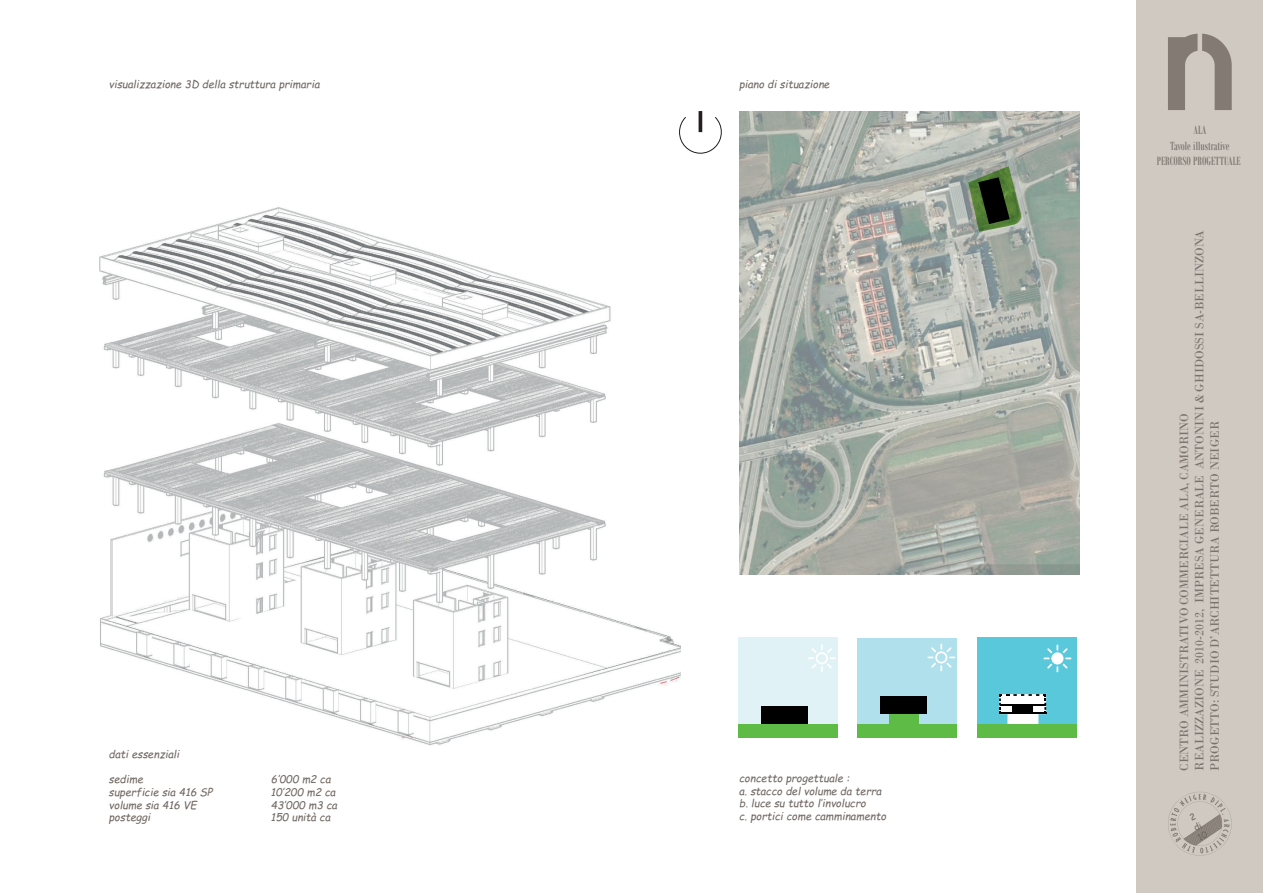
<style>
.page{position:relative;width:1263px;height:893px;background:#fff}
.page>*{position:absolute;margin:0;border:0;box-sizing:border-box;transform-origin:0 0}
.t1{font:12.75px/15.3px "Bodoni";color:#7b706b;scale:.95 1}
.t2{font:12.75px/15.3px "Bodoni MT Condensed";color:#7b706b;text-align:center;scale:.95 1}
.t3{font:italic 10.65px/12.8px "Comic Sans MS";color:#6f6660}
.t4{font:9px/10.8px "Comic Sans MS";color:#6f6660}
</style>
<div class="page">
<img style="left:99px;top:207px;width:582px;height:538px">
<img style="left:739px;top:111px;width:340px;height:463px">
<svg style="left:968px;top:166px;width:53px;height:66px;background:#576b4b"></svg>
<div style="left:1137px;top:0;width:126px;height:893px;background:#cfc9c2"></div>
<svg style="left:1168px;top:34px;width:64px;height:76px"></svg>
<svg style="left:1168px;top:792px;width:64px;height:64px"></svg>
<svg style="left:679px;top:116px;width:43px;height:38px"></svg>
<svg style="left:698px;top:111px;width:4px;height:21px"></svg>
<div style="left:738px;top:637px;width:100px;height:90px;background:#e0f2f5"></div>
<div style="left:761px;top:706px;width:46px;height:18px;background:#000"></div>
<div style="left:738px;top:724px;width:100px;height:13px;background:#5dbb46"></div>
<svg style="left:808px;top:644px;width:28px;height:28px"></svg>
<div style="left:858px;top:638px;width:99px;height:94px;background:#b0e0eb"></div>
<div style="left:880px;top:696px;width:47px;height:18px;background:#000"></div>
<div style="left:858px;top:724px;width:99px;height:13px;background:#5dbb46"></div>
<svg style="left:927px;top:643px;width:29px;height:29px"></svg>
<div style="left:889px;top:714px;width:30px;height:10px;background:#5dbb46"></div>
<div style="left:977px;top:638px;width:100px;height:86px;background:#5ac8db"></div>
<svg style="left:1043px;top:644px;width:29px;height:29px"></svg>
<div style="left:977px;top:724px;width:100px;height:13px;background:#5dbb46"></div>
<svg style="left:999px;top:694px;width:49px;height:44px"></svg>
<div style="left:1052px;top:653px;width:10px;height:10px;background:#fff;border-radius:50%"></div>
<p class="t3" style="left:109px;top:77px;width:212px">visualizzazione 3D della struttura primaria</p>
<p class="t3" style="left:739px;top:77px;width:92px">piano di situazione</p>
<p class="t2" style="left:1157px;top:122px;width:90px">ALA<br>Tavole illustrative<br>PERCORSO PROGETTUALE</p>
<p class="t1" style="left:1176px;top:770px;width:570px;rotate:-90deg">CENTRO AMMINISTRATIVO COMMERCIALE ALA, CAMORINO<br>REALIZZAZIONE 2010-2012, IMPRESA GENERALE ANTONINI &amp; GHIDOSSI SA-BELLINZONA<br>PROGETTO: STUDIO D’ARCHITETTURA ROBERTO NEIGER</p>
<p class="t3" style="left:109px;top:747px;width:72px">dati essenziali</p>
<p class="t3" style="left:109px;top:772px;width:36px">sedime</p>
<p class="t3" style="left:271px;top:772px;width:61px">6‛000 m2 ca</p>
<p class="t3" style="left:109px;top:785px;width:105px">superficie sia 416 SP</p>
<p class="t3" style="left:271px;top:785px;width:66px">10‛200 m2 ca</p>
<p class="t3" style="left:109px;top:798px;width:89px">volume sia 416 VE</p>
<p class="t3" style="left:271px;top:798px;width:68px">43‛000 m3 ca</p>
<p class="t3" style="left:109px;top:811px;width:43px">posteggi</p>
<p class="t3" style="left:271px;top:811px;width:61px">150 unità ca</p>
<p class="t4" style="left:1186px;top:814px;width:11px;rotate:-27deg">2 di<br>10</p>
<p class="t3" style="left:739px;top:771px;width:149px">concetto progettuale :<br>a. stacco del volume da terra b. luce su tutto l‛involucro<br>c. portici come camminamento</p>
</div>
